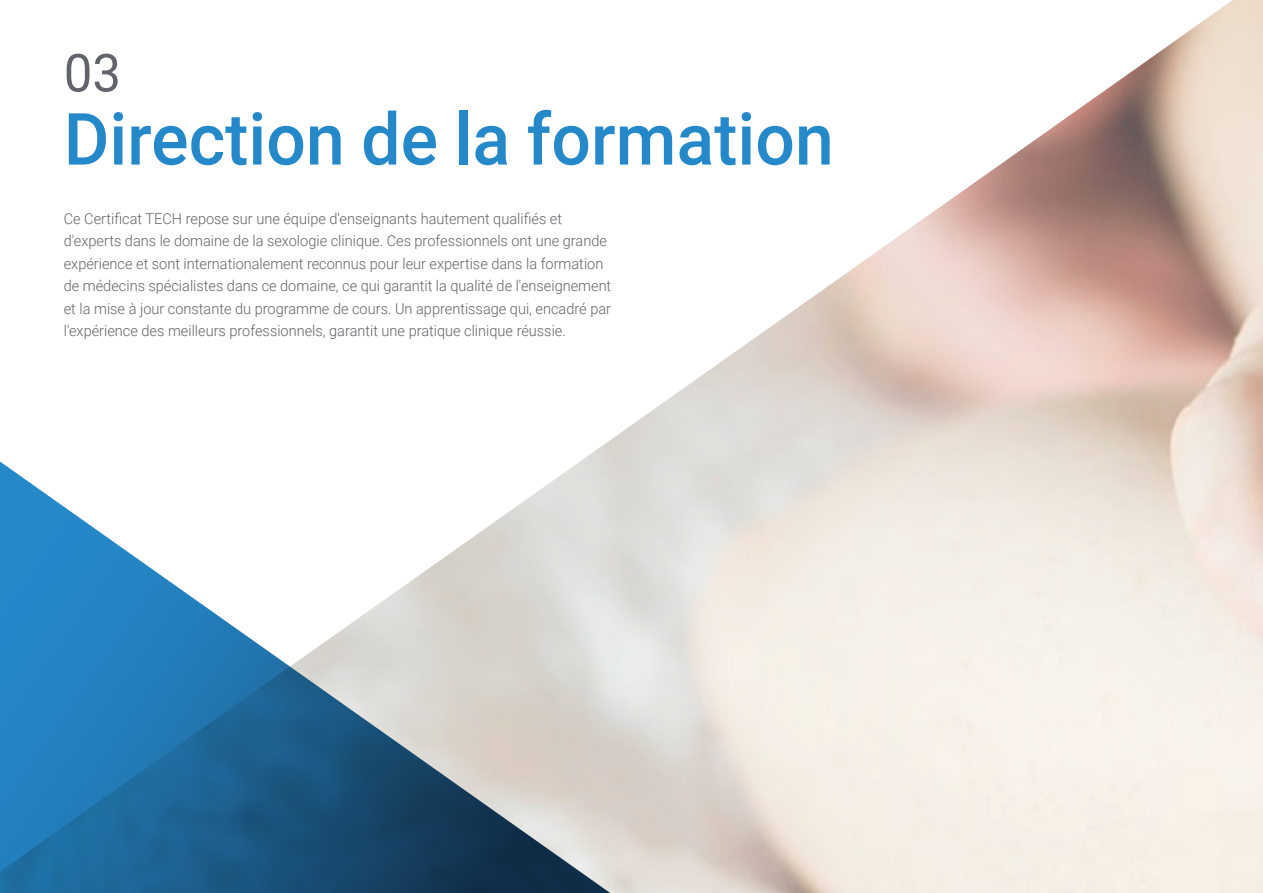
<style>
.page{position:relative;width:1263px;height:893px;background:#fff}
.page>*{position:absolute;margin:0;border:0;box-sizing:border-box;transform-origin:0 0}
.t1{font:500 72px "Roboto";color:#2488c9}
.t2{font:52.5px "Roboto";color:#61646a}
.t3{font:300 15px/22.5px "Roboto";color:#61646a}
</style>
<div class="page">
<img style="left:602px;top:0;width:661px;height:893px">
<svg style="left:0;top:446px;width:640px;height:447px"></svg>
<h2 class="t2" style="left:64px;top:36px;width:59px">03</h2>
<h1 class="t1" style="left:64px;top:89px;width:771px">Direction de la formation</h1>
<p class="t3" style="left:64px;top:207px;width:549px">Ce Certificat TECH repose sur une équipe d'enseignants hautement qualifiés et d'experts dans le domaine de la sexologie clinique. Ces professionnels ont une grande expérience et sont internationalement reconnus pour leur expertise dans la formation de médecins spécialistes dans ce domaine, ce qui garantit la qualité de l'enseignement et la mise à jour constante du programme de cours. Un apprentissage qui, encadré par l'expérience des meilleurs professionnels, garantit une pratique clinique réussie.</p>
</div>
